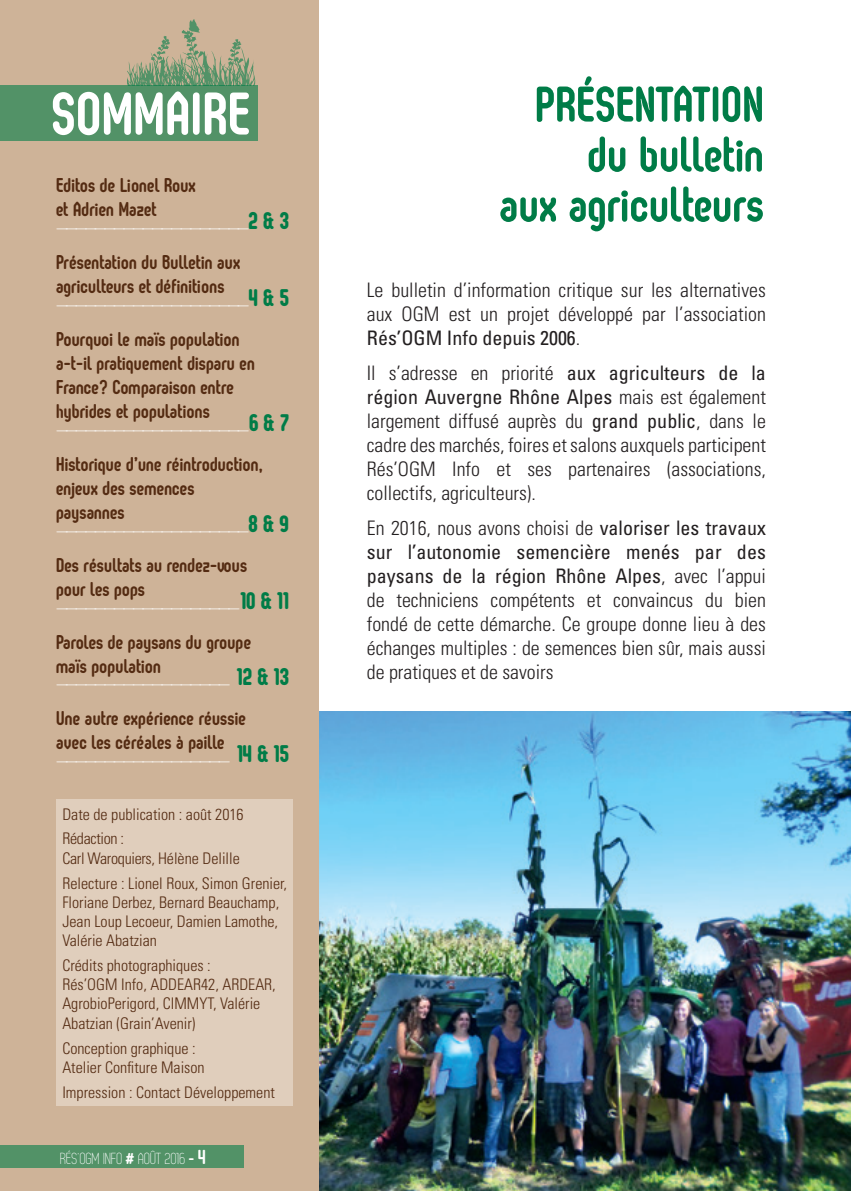
<style>
.page{position:relative;width:851px;height:1191px;background:#fff}
.page>*{position:absolute;margin:0;border:0;box-sizing:border-box;transform-origin:0 0}
.t1{font:700 60px "Oval";color:#fff}
.t2{font:700 50px/50px "Oval";color:#007c47;text-align:right}
.t3{font:300 24px "Oval";color:#fff}
.t4{font:300 condensed 20px/24px "Univers LT Std";color:#231f20;text-align:justify}
.t5{font:700 20px/24px "Oval";color:#542b12}
.t6{font:300 condensed 16px/19.2px "Univers LT Std";color:#542b12}
.t7{font:300 16px "Oval";color:#fff}
.s1{font-weight:800;color:#007c47}
.s2{font-weight:700}
.s3{font-weight:700;font-size:20px}
.s4{font-weight:400}
</style>
<div class="page">
<img style="left:318px;top:711px;width:532px;height:480px">
<div style="left:0;top:0;width:318px;height:1191px;background:#ceb398"></div>
<div style="left:57px;top:799px;width:236px;height:307px;background:#e0cebc"></div>
<div style="left:0;top:85px;width:258px;height:55px;background:#529267"></div>
<svg style="left:127px;top:19px;width:129px;height:66px"></svg>
<div style="left:0;top:1145px;width:244px;height:22px;background:#529267"></div>
<h1 class="t1" style="left:53px;top:78px;width:200px">SOMMAIRE</h1>
<p class="t5" style="left:57px;top:173px;width:141px">Editos de Lionel Roux et Adrien Mazet</p>
<p class="t3" style="left:57px;top:208px;width:234px">____________________<span class="s1">2 &amp; 3</span></p>
<p class="t5" style="left:57px;top:250px;width:186px">Présentation du Bulletin aux agriculteurs et définitions</p>
<p class="t3" style="left:57px;top:285px;width:234px">____________________<span class="s1">4 &amp; 5</span></p>
<p class="t5" style="left:57px;top:327px;width:200px">Pourquoi le maïs population a-t-il pratiquement disparu en<br>France? Comparaison entre hybrides et populations</p>
<p class="t3" style="left:57px;top:410px;width:234px">____________________<span class="s1">6 &amp; 7</span></p>
<p class="t5" style="left:57px;top:451px;width:208px">Historique d’une réintroduction, enjeux des semences paysannes</p>
<p class="t3" style="left:57px;top:511px;width:234px">____________________<span class="s1">8 &amp; 9</span></p>
<p class="t5" style="left:57px;top:552px;width:193px">Des résultats au rendez-vous pour les pops</p>
<p class="t3" style="left:57px;top:587px;width:234px">___________________<span class="s1">10 &amp; 11</span></p>
<p class="t5" style="left:57px;top:629px;width:197px">Paroles de paysans du groupe maïs population</p>
<p class="t3" style="left:57px;top:664px;width:234px">__________________ <span class="s1">12 &amp; 13</span></p>
<p class="t5" style="left:57px;top:706px;width:192px">Une autre expérience réussie avec les céréales à paille</p>
<p class="t3" style="left:57px;top:741px;width:234px">__________________ <span class="s1">14 &amp; 15</span></p>
<p class="t6" style="left:62px;top:801px;width:183px;line-height:24.8px">Date de publication : août 2016<br>Rédaction :</p>
<p class="t6" style="left:62px;top:845px;width:226px;line-height:24.8px">Carl Waroquiers, Hélène Delille<br>Relecture : Lionel Roux, Simon Grenier,</p>
<p class="t6" style="left:62px;top:892px;width:218px;text-align:justify">Floriane Derbez, Bernard Beauchamp, Jean Loup Lecoeur, Damien Lamothe, Valérie Abatzian</p>
<p class="t6" style="left:62px;top:955px;width:215px">Crédits photographiques :<br>Rés’OGM Info, ADDEAR42, ARDEAR,<br>AgrobioPerigord, CIMMYT, Valérie<br>Abatzian (Grain’Avenir)</p>
<p class="t6" style="left:62px;top:1038px;width:144px">Conception graphique :<br>Atelier Confiture Maison</p>
<p class="t6" style="left:62px;top:1082px;width:214px">Impression : Contact Développement</p>
<p class="t7" style="left:60px;top:1150px;width:148px">RÉS’OGM INFO <span class="s2">#</span> AOÛT 2016 <span class="s2">-</span> <span class="s3">4</span></p>
<h2 class="t2" style="left:501px;top:78px;width:266px">PRÉSENTATION du bulletin<br>aux agriculteurs</h2>
<p class="t4" style="left:367px;top:277px;width:400px">Le bulletin d’information critique sur les alternatives aux OGM est un projet développé par l’association <span class="s4">Rés’OGM Info depuis 2006</span>.</p>
<p class="t4" style="left:367px;top:361px;width:400px">Il s’adresse en priorité <span class="s4">aux agriculteurs de la région Auvergne Rhône Alpes</span> mais est également largement diffusé auprès du <span class="s4">grand public</span>, dans le cadre des marchés, foires et salons auxquels participent Rés’OGM Info et ses partenaires (associations, collectifs, agriculteurs).</p>
<p class="t4" style="left:367px;top:516px;width:400px">En 2016, nous avons choisi de <span class="s4">valoriser les travaux sur l’autonomie semencière menés par des paysans de la région Rhône Alpes</span>, avec l’appui de techniciens compétents et convaincus du bien fondé de cette démarche. Ce groupe donne lieu à des échanges multiples : de semences bien sûr, mais aussi de pratiques et de savoirs</p>
</div>
